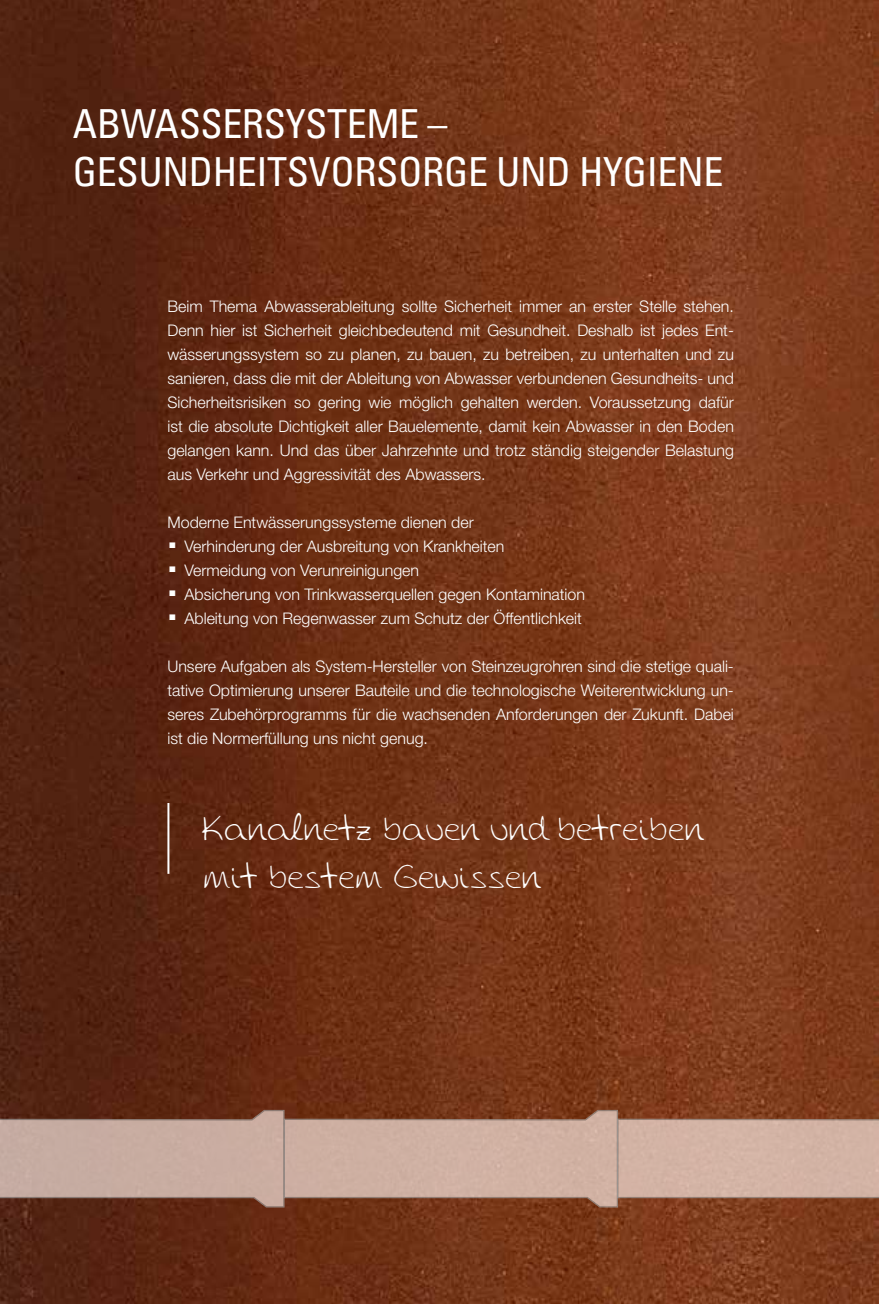
<style>
.page{position:relative;width:879px;height:1304px;background:#fff}
.page>*{position:absolute;margin:0;border:0;box-sizing:border-box;transform-origin:0 0}
.t1{font:condensed 40px/48px "Univers LT Pro";letter-spacing:-.01em;color:#fff}
.t2{font:700 36px "Helvetica Neue LTW1 G";color:#fff}
.t3{font:32px/48px "Aida Garmo Scrap Rounded";letter-spacing:.09em;color:#fff}
.t4{font:300 16px/24px "Helvetica Neue LTW1 G";color:#fff;text-align:justify}
</style>
<div class="page">
<img style="left:0;top:0;width:879px;height:1304px">
<svg style="left:0;top:1109px;width:879px;height:99px;background:#ba9687"></svg>
<hr style="left:167px;top:803px;width:2px;height:71px;background:#fff">
<h1 class="t1" style="left:73px;top:99px;width:652px">ABWASSERSYSTEME –<br>GESUNDHEITSVORSORGE UND HYGIENE</h1>
<p class="t4" style="left:167px;top:294px;width:568px">Beim Thema Abwasserableitung sollte Sicherheit immer an erster Stelle stehen.<br>Denn hier ist Sicherheit gleichbedeutend mit Gesundheit. Deshalb ist jedes Ent&shy;wässerungssystem so zu planen, zu bauen, zu betreiben, zu unterhalten und zu sanieren, dass die mit der Ableitung von Abwasser verbundenen Gesundheits- und Sicherheitsrisiken so gering wie möglich gehalten werden. Voraussetzung dafür ist die absolute Dichtigkeit aller Bauelemente, damit kein Abwasser in den Boden gelangen kann. Und das über Jahrzehnte und trotz ständig steigender Belastung aus Verkehr und Aggressivität des Abwassers.</p>
<p class="t4" style="left:167px;top:510px;width:308px">Moderne Entwässerungssysteme dienen der</p>
<h2 class="t2" style="left:167px;top:513px;width:12px">.</h2>
<p class="t4" style="left:184px;top:534px;width:321px">Verhinderung der Ausbreitung von Krankheiten</p>
<h2 class="t2" style="left:167px;top:537px;width:12px">.</h2>
<p class="t4" style="left:184px;top:558px;width:236px">Vermeidung von Verunreinigungen</p>
<h2 class="t2" style="left:167px;top:561px;width:12px">.</h2>
<p class="t4" style="left:184px;top:582px;width:402px">Absicherung von Trinkwasserquellen gegen Kontamination</p>
<h2 class="t2" style="left:167px;top:585px;width:12px">.</h2>
<p class="t4" style="left:184px;top:606px;width:399px">Ableitung von Regenwasser zum Schutz der Öffentlichkeit</p>
<p class="t4" style="left:167px;top:654px;width:568px">Unsere Aufgaben als System-Hersteller von Steinzeugrohren sind die stetige quali&shy;tative Optimierung unserer Bauteile und die technologische Weiterentwicklung un&shy;seres Zubehörprogramms für die wachsenden Anforderungen der Zukunft. Dabei ist die Normerfüllung uns nicht genug.</p>
<h3 class="t3" style="left:205px;top:805px;width:499px">Kanalnetz bauen und betreiben mit bestem Gewissen</h3>
</div>
